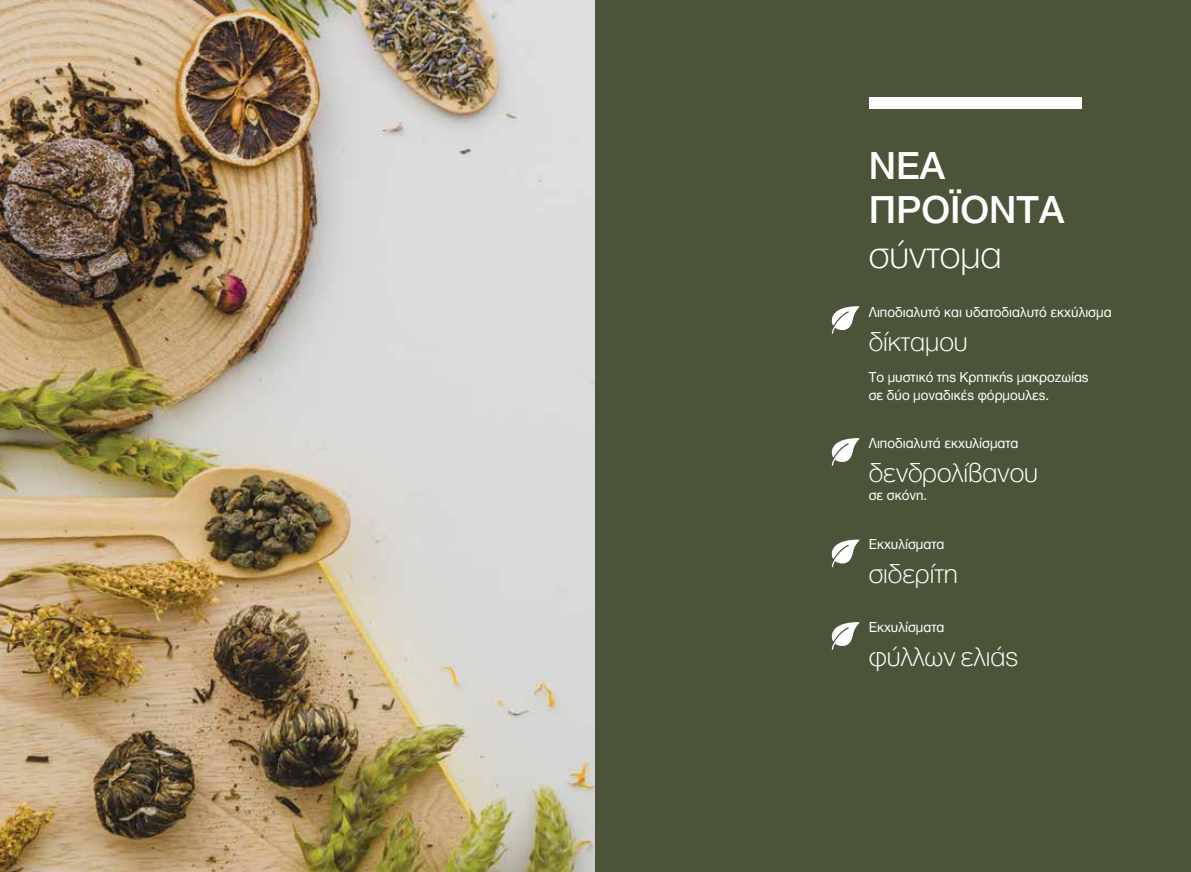
<style>
.page{position:relative;width:1191px;height:872px;background:#fff}
.page>*{position:absolute;margin:0;border:0;box-sizing:border-box;transform-origin:0 0}
.t1{font:600 40.5px/44.5px "MC Neu Extra 10";color:#fff}
.t2{font:300 40.5px "MC Neu Extra 10";color:#fff}
.t3{font:300 28.5px "MC Neu Extra 10";color:#fff}
.t4{font:15px/18px "MC Neu Extra 10";color:#fff;scale:.96 1}
</style>
<div class="page">
<img style="left:0;top:0;width:595px;height:872px">
<div style="left:595px;top:0;width:596px;height:872px;background:#4b5338"></div>
<div style="left:868px;top:98px;width:213px;height:11px;background:#fff"></div>
<svg style="left:831px;top:306px;width:28px;height:28px"></svg>
<svg style="left:831px;top:438px;width:28px;height:28px"></svg>
<svg style="left:831px;top:539px;width:28px;height:28px"></svg>
<svg style="left:831px;top:622px;width:28px;height:27px"></svg>
<h1 class="t1" style="left:868px;top:143px;width:197px">ΝΈΑ<br>ΠΡΟΪΌΝΤΑ</h1>
<h1 class="t2" style="left:868px;top:233px;width:135px">σύντομα</h1>
<p class="t4" style="left:868px;top:303px;width:254px">Λιποδιαλυτό και υδατοδιαλυτό εκχύλισμα</p>
<h2 class="t3" style="left:868px;top:326px;width:100px">δίκταμου</h2>
<p class="t4" style="left:868px;top:367px;width:231px">Το μυστικό της Κρητικής μακροζωίας σε δύο μοναδικές φόρμουλες.</p>
<p class="t4" style="left:868px;top:434px;width:157px">Λιποδιαλυτά εκχυλίσματα</p>
<h2 class="t3" style="left:868px;top:458px;width:171px">δενδρολίβανου</h2>
<p class="t4" style="left:868px;top:486px;width:63px">σε σκόνη.</p>
<p class="t4" style="left:868px;top:535px;width:80px">Εκχυλίσματα</p>
<h2 class="t3" style="left:868px;top:558px;width:91px">σιδερίτη</h2>
<p class="t4" style="left:868px;top:618px;width:80px">Εκχυλίσματα</p>
<h2 class="t3" style="left:868px;top:641px;width:151px">φύλλων ελιάς</h2>
</div>
